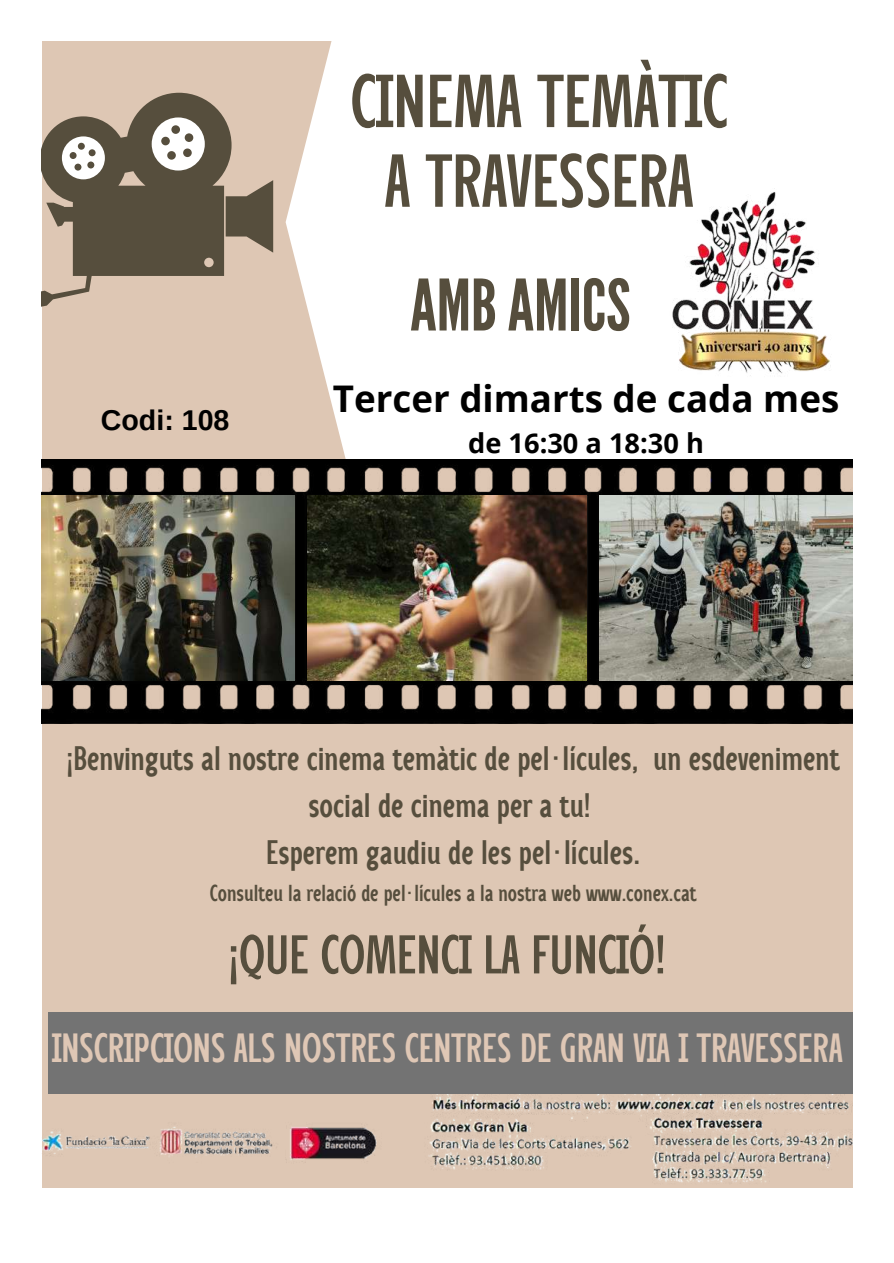
<style>
.page{position:relative;width:894px;height:1263px;background:#fff}
.page>*{position:absolute;margin:0;border:0;box-sizing:border-box;transform-origin:0 0}
.t1{font:700 74.85px/79.7px "Anicon Sans";color:#564e3d;text-align:center}
.t2{font:70.8px "League Gothic";color:#564e3d}
.t3{font:700 54.45px "Anicon Sans";color:#564e3d}
.t4{font:700 40.8px "Anicon Sans";color:#dfc7b5}
.t5{font:700 36.75px "Open Sans";color:#000}
.t6{font:700 34.05px/47px "Anicon Sans";color:#564e3d;text-align:center}
.t7{font:700 28.65px "Arimo";color:#000}
.t8{font:700 27.15px "Open Sans";color:#000}
.t9{font:700 23.1px "Anicon Sans";color:#564e3d}
</style>
<div class="page">
<div style="left:42px;top:42px;width:810px;height:1146px;background:#dec7b4"></div>
<div style="left:285px;top:42px;width:567px;height:417px;background:#fff"></div>
<img style="left:42px;top:459px;width:810px;height:265px">
<img style="left:42px;top:496px;width:253px;height:184px">
<img style="left:307px;top:496px;width:279px;height:184px">
<img style="left:599px;top:496px;width:253px;height:184px">
<svg style="left:42px;top:93px;width:231px;height:214px"></svg>
<div style="left:48px;top:1013px;width:804px;height:81px;background:#737373"></div>
<img style="left:666px;top:182px;width:172px;height:198px">
<img style="left:42px;top:1094px;width:810px;height:89px">
<h1 class="t1" style="left:350px;top:62px;width:379px">CINEMA TEMÀTIC<br>A TRAVESSERA</h1>
<p class="t7" style="left:101px;top:404px;width:130px">Codi: 108</p>
<h2 class="t2" style="left:410px;top:264px;width:222px">AMBAMICS</h2>
<p class="t5" style="left:333px;top:373px;width:508px">Tercer dimarts de cada mes</p>
<p class="t8" style="left:468px;top:424px;width:237px">de 16:30 a 18:30 h</p>
<p class="t6" style="left:67px;top:735px;width:774px">¡Benvinguts al nostre cinema temàtic de pel·lícules, un esdeveniment social de cinema per a tu!<br>Esperem gaudiu de les pel·lícules.</p>
<p class="t9" style="left:210px;top:880px;width:488px">Consulteu la relació de pel·lícules a la nostra web www.conex.cat</p>
<h3 class="t3" style="left:228px;top:924px;width:439px">¡QUE COMENCI LA FUNCIÓ!</h3>
<p class="t4" style="left:52px;top:1026px;width:791px">INSCRIPCIONS ALS NOSTRES CENTRES DE GRAN VIA I TRAVESSERA</p>
</div>
